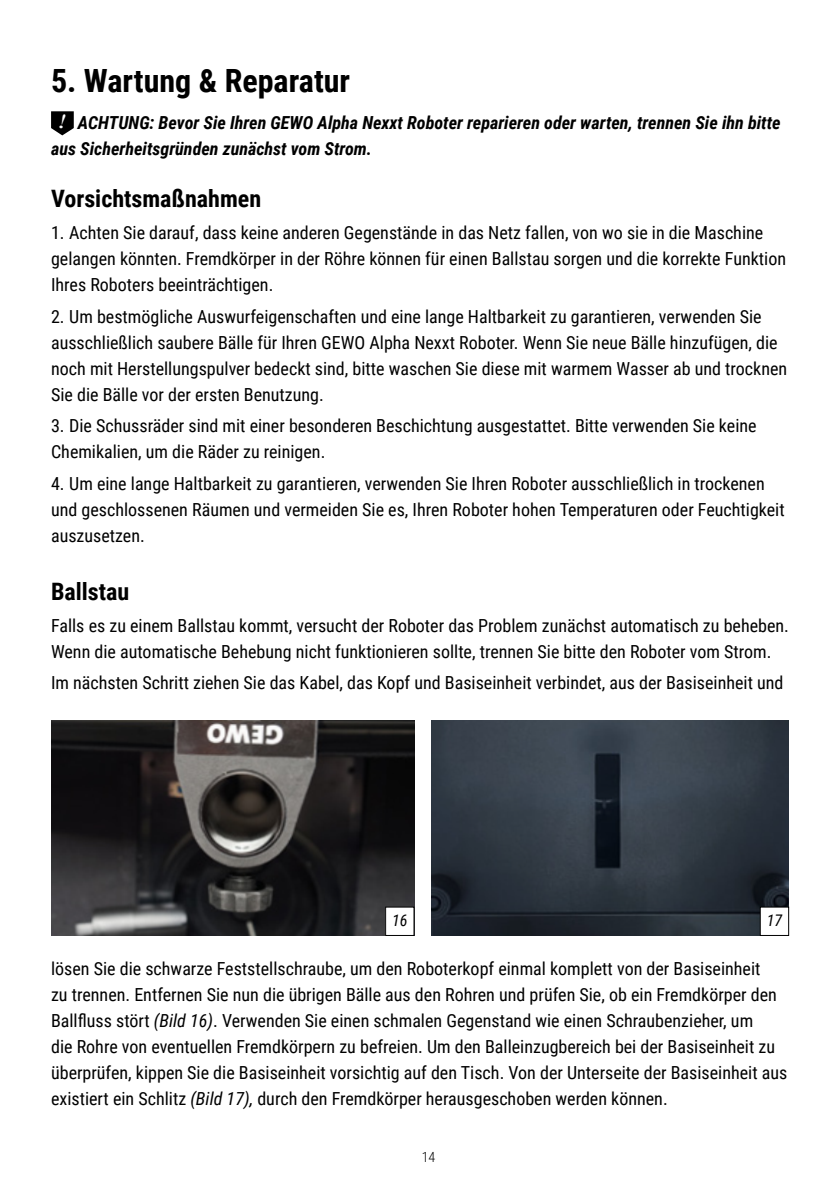
<style>
.page{position:relative;width:840px;height:1191px;background:#fff}
.page>*{position:absolute;margin:0;border:0;box-sizing:border-box;transform-origin:0 0}
.t1{font:700 32px "Roboto Condensed";color:#000}
.t2{font:700 24px "Roboto Condensed";color:#000}
.t3{font:18px/26px "Roboto Condensed";color:#000}
.t4{font:italic 700 18px/26px "Roboto Condensed";color:#000}
.t5{font:italic 16px "Roboto Condensed";color:#000}
.t6{font:300 14px "Roboto Condensed";color:#000}
.s1{font-family:"Times New Roman";font-size:20px;color:#fff}
.s2{font-style:italic}
</style>
<div class="page">
<img style="left:431px;top:720px;width:357px;height:215px">
<img style="left:51px;top:720px;width:363px;height:215px">
<svg style="left:51px;top:111px;width:23px;height:24px"></svg>
<div style="left:759px;top:907px;width:29px;height:28px;background:#fff"></div>
<div style="left:759px;top:907px;width:29px;height:28px;border:1px solid #000"></div>
<div style="left:385px;top:907px;width:29px;height:28px;background:#fff"></div>
<h1 class="t1" style="left:51px;top:58px;width:300px">5. Wartung &amp; Reparatur</h1>
<p class="t4" style="left:51px;top:109px;width:730px;text-indent:7px"><span class="s1">!</span> ACHTUNG: Bevor Sie Ihren GEWO Alpha Nexxt Roboter reparieren oder warten, trennen Sie ihn bitte aus Sicherheitsgründen zunächst vom Strom.</p>
<h2 class="t2" style="left:51px;top:182px;width:211px">Vorsichtsmaßnahmen</h2>
<p class="t3" style="left:51px;top:219px;width:736px">1. Achten Sie darauf, dass keine anderen Gegenstände in das Netz fallen, von wo sie in die Maschine gelangen könnten. Fremdkörper in der Röhre können für einen Ballstau sorgen und die korrekte Funktion<br>Ihres Roboters beeinträchtigen.</p>
<p class="t3" style="left:51px;top:303px;width:737px">2. Um bestmögliche Auswurfeigenschaften und eine lange Haltbarkeit zu garantieren, verwenden Sie ausschließlich saubere Bälle für Ihren GEWO Alpha Nexxt Roboter. Wenn Sie neue Bälle hinzufügen, die noch mit Herstellungspulver bedeckt sind, bitte waschen Sie diese mit warmem Wasser ab und trocknen Sie die Bälle vor der ersten Benutzung.</p>
<p class="t3" style="left:51px;top:412px;width:706px">3. Die Schussräder sind mit einer besonderen Beschichtung ausgestattet. Bitte verwenden Sie keine<br>Chemikalien, um die Räder zu reinigen.</p>
<p class="t3" style="left:51px;top:470px;width:734px">4. Um eine lange Haltbarkeit zu garantieren, verwenden Sie Ihren Roboter ausschließlich in trockenen und geschlossenen Räumen und vermeiden Sie es, Ihren Roboter hohen Temperaturen oder Feuchtigkeit auszusetzen.</p>
<h2 class="t2" style="left:51px;top:574px;width:80px">Ballstau</h2>
<p class="t3" style="left:51px;top:611px;width:739px">Falls es zu einem Ballstau kommt, versucht der Roboter das Problem zunächst automatisch zu beheben.<br>Wenn die automatische Behebung nicht funktionieren sollte, trennen Sie bitte den Roboter vom Strom.</p>
<p class="t3" style="left:51px;top:669px;width:733px">Im nächsten Schritt ziehen Sie das Kabel, das Kopf und Basiseinheit verbindet, aus der Basiseinheit und</p>
<p class="t5" style="left:392px;top:909px;width:17px">16</p>
<p class="t5" style="left:766px;top:909px;width:17px">17</p>
<p class="t3" style="left:51px;top:955px;width:737px">lösen Sie die schwarze Feststellschraube, um den Roboterkopf einmal komplett von der Basiseinheit<br>zu trennen. Entfernen Sie nun die übrigen Bälle aus den Rohren und prüfen Sie, ob ein Fremdkörper den Ballfluss stört <span class="s2">(Bild 16)</span>. Verwenden Sie einen schmalen Gegenstand wie einen Schraubenzieher, um<br>die Rohre von eventuellen Fremdkörpern zu befreien. Um den Balleinzugbereich bei der Basiseinheit zu überprüfen, kippen Sie die Basiseinheit vorsichtig auf den Tisch. Von der Unterseite der Basiseinheit aus existiert ein Schlitz <span class="s2">(Bild 17),</span> durch den Fremdkörper herausgeschoben werden können.</p>
<p class="t6" style="left:421px;top:1147px;width:15px">14</p>
</div>
